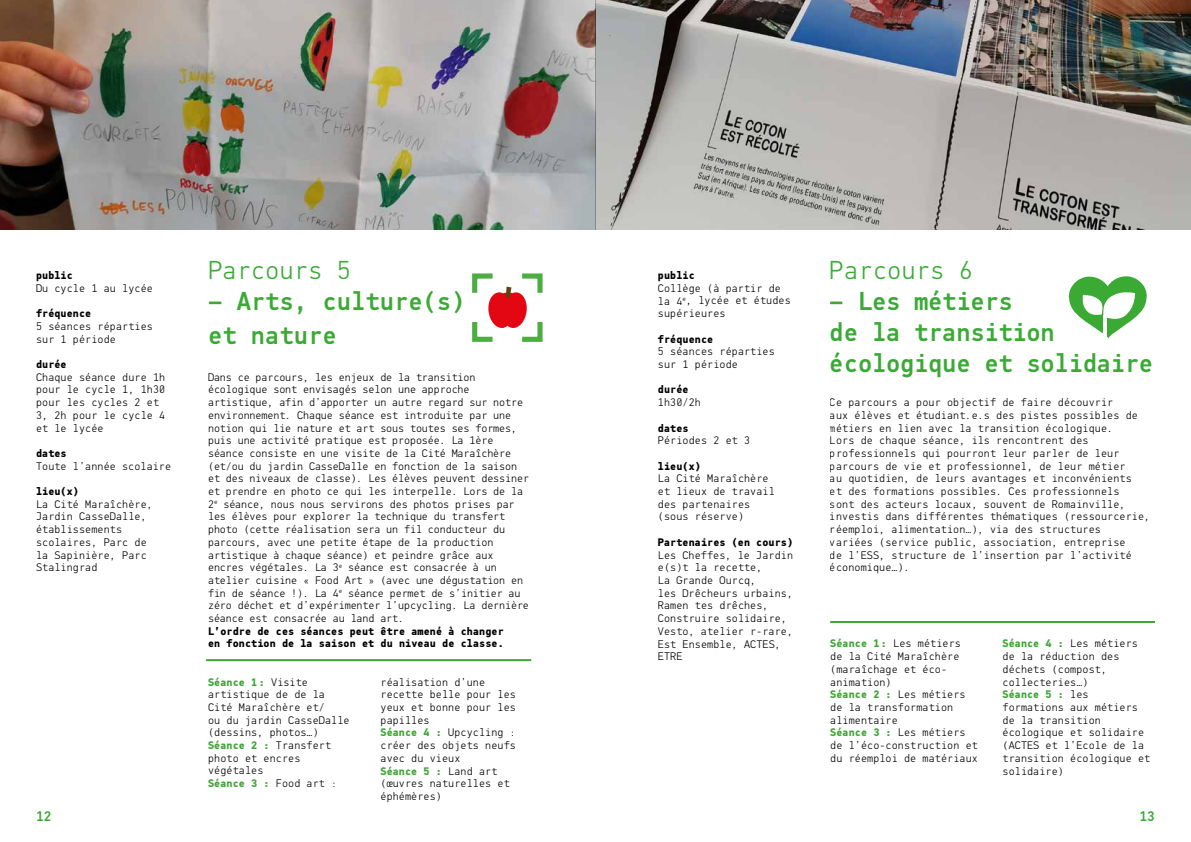
<style>
.page{position:relative;width:1191px;height:842px;background:#fff}
.page>*{position:absolute;margin:0;border:0;box-sizing:border-box;transform-origin:0 0}
.t1{font:500 26px/31px "PFDIN Mono";letter-spacing:-.01em;color:#3aaa35}
.t2{font:300 26px "PFDIN Mono";color:#3aaa35}
.t3{font:500 14px "PFDIN Mono";color:#3aaa35}
.t4{font:300 11px/12.7px "PFDIN Mono";letter-spacing:.01em;color:#000}
.t5{font:300 11px/12.7px "PFDIN Mono";letter-spacing:-.01em;color:#000}
.t6{font:700 11px/12.7px "PFDIN Mono";letter-spacing:.01em;color:#000}
.s1{font-weight:700;color:#3fa535}
</style>
<div class="page">
<img style="left:0;top:0;width:595px;height:230px">
<hr style="left:206px;top:659px;width:325px;height:2px;background:#3fa535">
<img style="left:595px;top:0;width:596px;height:230px">
<hr style="left:830px;top:621px;width:325px;height:2px;background:#3fa535">
<svg style="left:1068px;top:276px;width:79px;height:62px"></svg>
<hr style="left:1103px;top:315px;width:4px;height:27px;background:#fff">
<svg style="left:472px;top:273px;width:71px;height:69px"></svg>
<p class="t6" style="left:36px;top:269px;width:38px">public</p>
<p class="t4" style="left:36px;top:282px;width:118px">Du cycle 1 au lycée</p>
<p class="t6" style="left:36px;top:307px;width:57px">fréquence</p>
<p class="t4" style="left:36px;top:320px;width:118px">5 séances réparties sur 1 période</p>
<p class="t6" style="left:36px;top:358px;width:32px">durée</p>
<p class="t4" style="left:36px;top:371px;width:131px">Chaque séance dure 1h pour le cycle 1, 1h30 pour les cycles 2 et<br>3, 2h pour le cycle 4 et le lycée</p>
<p class="t6" style="left:36px;top:447px;width:32px">dates</p>
<p class="t4" style="left:36px;top:460px;width:137px">Toute l’année scolaire</p>
<p class="t6" style="left:36px;top:485px;width:45px">lieu(x)</p>
<p class="t4" style="left:36px;top:498px;width:118px">La Cité Maraîchère,<br>Jardin CasseDalle, établissements scolaires, Parc de la Sapinière, Parc<br>Stalingrad</p>
<h1 class="t2" style="left:208px;top:255px;width:145px">Parcours 5</h1>
<h1 class="t1" style="left:208px;top:285px;width:259px;line-height:34px">– Arts, culture(s) et nature</h1>
<p class="t5" style="left:208px;top:371px;width:322px">Dans ce parcours, les enjeux de la transition écologique sont envisagés selon une approche artistique, afin d’apporter un autre regard sur notre environnement. Chaque séance est introduite par une notion qui lie nature et art sous toutes ses formes, puis une activité pratique est proposée. La 1ère séance consiste en une visite de la Cité Maraîchère (et/ou du jardin CasseDalle en fonction de la saison et des niveaux de classe). Les élèves peuvent dessiner et prendre en photo ce qui les interpelle. Lors de la 2<sup>e</sup> séance, nous nous servirons des photos prises par les élèves pour explorer la technique du transfert photo (cette réalisation sera un fil conducteur du parcours, avec une petite étape de la production artistique à chaque séance) et peindre grâce aux encres végétales. La 3<sup>e</sup> séance est consacrée à un atelier cuisine « Food Art » (avec une dégustation en fin de séance !). La 4<sup>e</sup> séance permet de s’initier au zéro déchet et d’expérimenter l’upcycling. La dernière séance est consacrée au land art.</p>
<p class="t6" style="left:208px;top:625px;width:297px">L’ordre de ces séances peut être amené à changer en fonction de la saison et du niveau de classe.</p>
<p class="t4" style="left:208px;top:676px;width:143px"><span class="s1">Séance 1:</span> Visite artistique de de la<br>Cité Maraîchère et/<br>ou du jardin CasseDalle (dessins, photos…)<br><span class="s1">Séance 2 :</span> Transfert photo et encres végétales<br><span class="s1">Séance 3 :</span> Food art :</p>
<p class="t4" style="left:380px;top:676px;width:137px">réalisation d’une recette belle pour les yeux et bonne pour les papilles<br><span class="s1">Séance 4 :</span> Upcycling : créer des objets neufs avec du vieux<br><span class="s1">Séance 5 :</span> Land art (œuvres naturelles et éphémères)</p>
<p class="t6" style="left:658px;top:269px;width:38px">public</p>
<p class="t4" style="left:658px;top:282px;width:134px">Collège (à partir de la 4<sup>e</sup>, lycée et études supérieures</p>
<p class="t6" style="left:658px;top:333px;width:57px">fréquence</p>
<p class="t4" style="left:658px;top:345px;width:118px">5 séances réparties sur 1 période</p>
<p class="t6" style="left:658px;top:384px;width:32px">durée</p>
<p class="t4" style="left:658px;top:396px;width:45px">1h30/2h</p>
<p class="t6" style="left:658px;top:422px;width:32px">dates</p>
<p class="t4" style="left:658px;top:434px;width:94px">Périodes 2 et 3</p>
<p class="t6" style="left:658px;top:460px;width:45px">lieu(x)</p>
<p class="t4" style="left:658px;top:472px;width:118px">La Cité Maraîchère et lieux de travail des partenaires (sous réserve)</p>
<p class="t6" style="left:658px;top:536px;width:137px">Partenaires (en cours)</p>
<p class="t4" style="left:658px;top:549px;width:137px">Les Cheffes, le Jardin e(s)t la recette,<br>La Grande Ourcq,<br>les Drêcheurs urbains,<br>Ramen tes drêches,<br>Construire solidaire,<br>Vesto, atelier r-rare,<br>Est Ensemble, ACTES,<br>ETRE</p>
<h1 class="t2" style="left:830px;top:255px;width:144px">Parcours 6</h1>
<h1 class="t1" style="left:830px;top:286px;width:325px">– Les métiers<br>de la transition écologique et solidaire</h1>
<p class="t4" style="left:830px;top:396px;width:322px">Ce parcours a pour objectif de faire découvrir<br>aux élèves et étudiant.e.s des pistes possibles de métiers en lien avec la transition écologique.<br>Lors de chaque séance, ils rencontrent des professionnels qui pourront leur parler de leur parcours de vie et professionnel, de leur métier<br>au quotidien, de leurs avantages et inconvénients<br>et des formations possibles. Ces professionnels<br>sont des acteurs locaux, souvent de Romainville, investis dans différentes thématiques (ressourcerie, réemploi, alimentation…), via des structures<br>variées (service public, association, entreprise<br>de l’ESS, structure de l’insertion par l’activité économique…).</p>
<p class="t4" style="left:830px;top:637px;width:149px"><span class="s1">Séance 1:</span> Les métiers<br>de la Cité Maraîchère (maraîchage et éco&shy;animation)<br><span class="s1">Séance 2 :</span> Les métiers de la transformation alimentaire<br><span class="s1">Séance 3 :</span> Les métiers de l’éco-construction et du réemploi de matériaux</p>
<p class="t4" style="left:1002px;top:637px;width:149px"><span class="s1">Séance 4 :</span> Les métiers de la réduction des déchets (compost, collecteries…)<br><span class="s1">Séance 5 :</span> les formations aux métiers de la transition écologique et solidaire (ACTES et l’Ecole de la transition écologique et solidaire)</p>
<p class="t3" style="left:36px;top:808px;width:17px">12</p>
<p class="t3" style="left:1139px;top:808px;width:17px">13</p>
</div>
